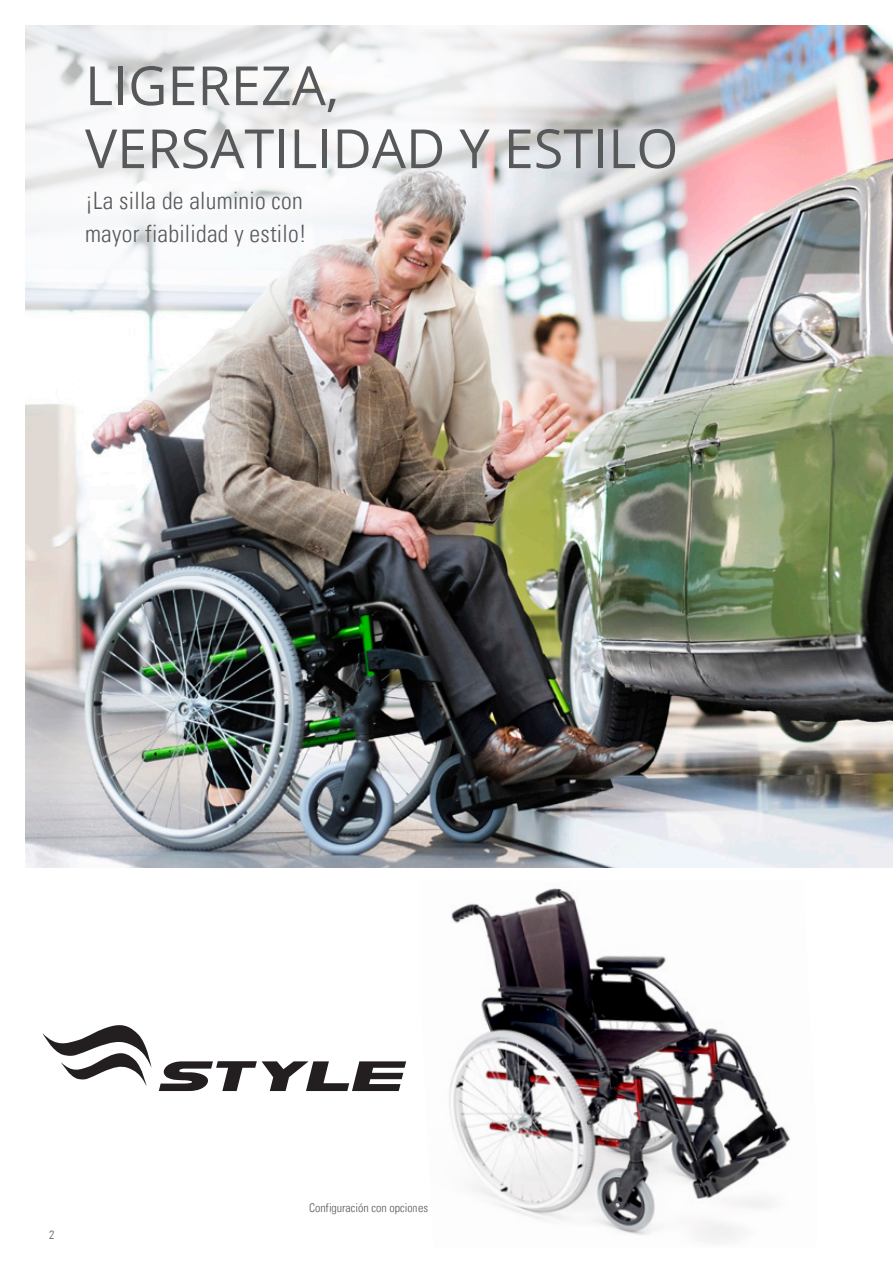
<style>
.page{position:relative;width:893px;height:1263px;background:#fff}
.page>*{position:absolute;margin:0;border:0;box-sizing:border-box;transform-origin:0 0}
.Head_innen_Open_Sans{font:54px/63px "Open Sans";color:#57585a}
.Intro_Univers{font:24px/33px "Univers Com 47 Light Cond";letter-spacing:.01em;color:#57585a}
.Legend_light_cond_Un{font:12px "Univers Com 47 Light Cond";color:#57585a}
</style>
<div class="page">
<img style="left:26px;top:26px;width:867px;height:841px">
<svg style="left:43px;top:1025px;width:108px;height:61px"></svg>
<svg style="left:159px;top:1061px;width:247px;height:30px"></svg>
<img style="left:449px;top:888px;width:341px;height:354px">
<img style="left:25px;top:25px;width:652px;height:350px">
<p class="Head_innen_Open_Sans" style="left:85px;top:53px;width:595px">LIGEREZA,<br>VERSATILIDAD Y ESTILO</p>
<p class="Intro_Univers" style="left:85px;top:184px;width:223px">¡La silla de aluminio con mayor fiabilidad y estilo!</p>
<p class="Legend_light_cond_Un" style="left:49px;top:1227px;width:7px">2</p>
<p class="Legend_light_cond_Un" style="left:309px;top:1201px;width:121px">Configuración con opciones</p>
</div>
